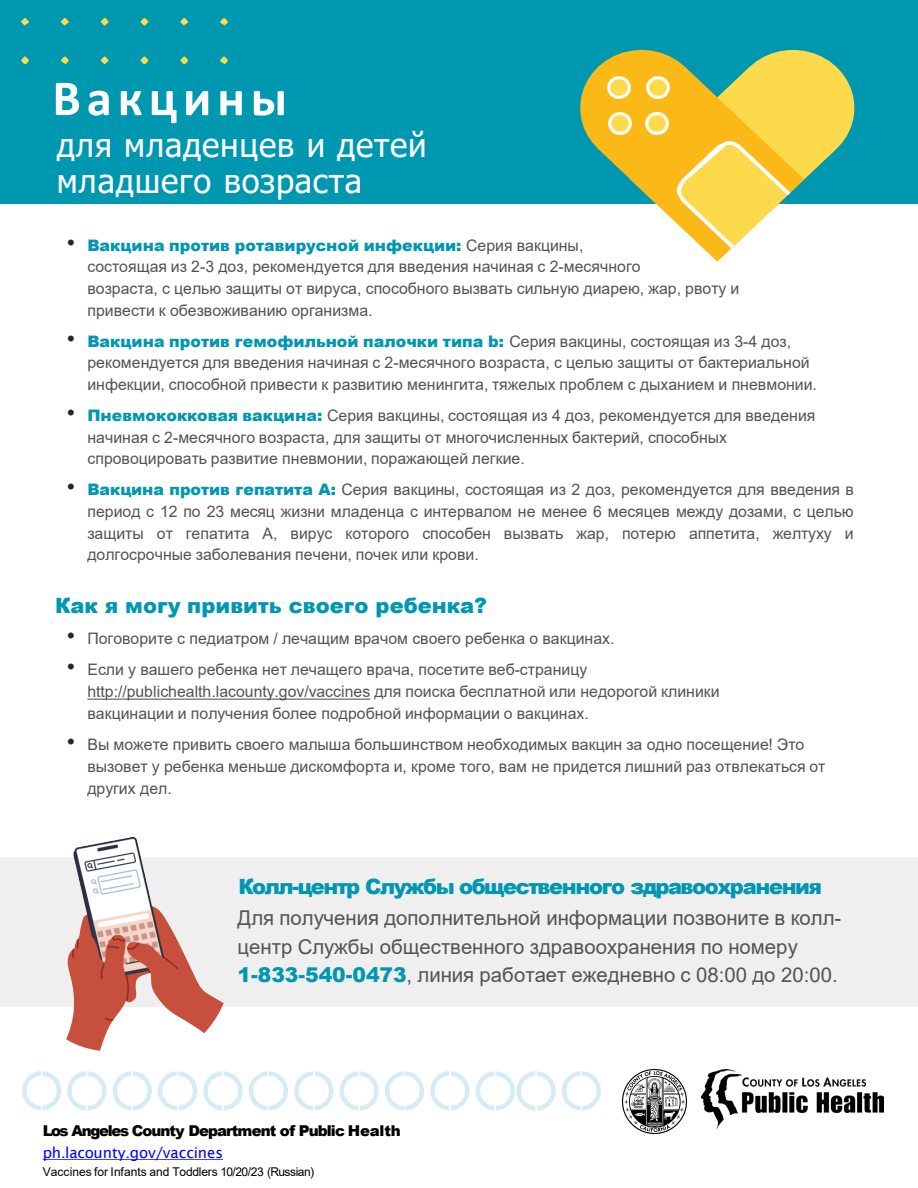
<style>
.page{position:relative;width:918px;height:1188px;background:#fff}
.page>*{position:absolute;margin:0;border:0;box-sizing:border-box;transform-origin:0 0}
.t1{font:700 51px "Calibri";letter-spacing:.115em;color:#fff}
.t2{font:33px/35.7px "Tahoma";letter-spacing:.02em;color:#fff}
.t3{font:900 21px "Arial";letter-spacing:-.065em;color:#0097b1}
.t4{font:900 21px "Arial";color:#0097b1}
.t5{font:20.4px/28.2px "Arial";color:#535353}
.t6{font:15.9px/21.8px "Arial";color:#535353}
.t7{font:900 15px "Arial";letter-spacing:-.065em;color:#000}
.t8{font:15px "Lucida Sans";letter-spacing:-.01em;color:#00f}
.t9{font:12px "Arial";letter-spacing:-.005em;color:#000}
.s1{font-size:23.55px;color:#262626}
.s2{font-weight:900;color:#0097b1}
</style>
<div class="page">
<div style="left:0;top:858px;width:918px;height:149px;background:#efefef"></div>
<img style="left:66px;top:837px;width:158px;height:213px">
<svg style="left:87px;top:699px;width:283px;height:1px"></svg>
<img style="left:701px;top:1070px;width:183px;height:58px">
<img style="left:622px;top:1070px;width:64px;height:64px">
<svg style="left:22px;top:1071px;width:39px;height:39px"></svg>
<svg style="left:67px;top:1071px;width:40px;height:40px"></svg>
<svg style="left:113px;top:1071px;width:39px;height:40px"></svg>
<svg style="left:158px;top:1071px;width:39px;height:40px"></svg>
<svg style="left:203px;top:1071px;width:40px;height:40px"></svg>
<svg style="left:249px;top:1071px;width:39px;height:40px"></svg>
<svg style="left:294px;top:1071px;width:39px;height:40px"></svg>
<svg style="left:339px;top:1071px;width:40px;height:40px"></svg>
<svg style="left:385px;top:1071px;width:39px;height:40px"></svg>
<svg style="left:430px;top:1071px;width:40px;height:39px"></svg>
<svg style="left:476px;top:1071px;width:80px;height:40px"></svg>
<svg style="left:562px;top:1071px;width:39px;height:40px"></svg>
<div style="left:0;top:1px;width:918px;height:203px;background:#0097b1"></div>
<svg style="left:21px;top:18px;width:8px;height:8px"></svg>
<svg style="left:61px;top:18px;width:8px;height:8px"></svg>
<svg style="left:101px;top:18px;width:7px;height:8px"></svg>
<svg style="left:141px;top:18px;width:7px;height:8px"></svg>
<svg style="left:181px;top:18px;width:7px;height:8px"></svg>
<svg style="left:220px;top:18px;width:8px;height:8px"></svg>
<svg style="left:21px;top:57px;width:8px;height:7px"></svg>
<svg style="left:61px;top:57px;width:8px;height:7px"></svg>
<svg style="left:101px;top:57px;width:7px;height:7px"></svg>
<svg style="left:141px;top:57px;width:7px;height:7px"></svg>
<svg style="left:181px;top:57px;width:7px;height:7px"></svg>
<svg style="left:220px;top:57px;width:8px;height:7px"></svg>
<svg style="left:43px;top:1159px;width:180px;height:1px"></svg>
<svg style="left:804px;top:51px;width:50px;height:129px;fill:#fdda4b"></svg>
<svg style="left:580px;top:50px;width:224px;height:212px"></svg>
<svg style="left:677px;top:141px;width:113px;height:107px"></svg>
<img style="left:609px;top:113px;width:23px;height:21px">
<img style="left:608px;top:77px;width:23px;height:21px">
<img style="left:647px;top:77px;width:23px;height:21px">
<img style="left:646px;top:113px;width:23px;height:21px">
<h2 class="t1" style="left:52px;top:62px;width:236px">Вакцины</h2>
<h2 class="t2" style="left:57px;top:129px;width:371px">для младенцев и детей младшего возраста</h2>
<p class="t6" style="left:87px;top:234px;width:654px;text-indent:-21px"><span class="s1">•</span> <span class="s2">Вакцина против ротавирусной инфекции:</span> Серия вакцины,<br>состоящая из 2-3 доз, рекомендуется для введения начиная с 2-месячного<br>возраста, с целью защиты от вируса, способного вызвать сильную диарею, жар, рвоту и привести к обезвоживанию организма.</p>
<p class="t6" style="left:87px;top:330px;width:731px;text-indent:-21px"><span class="s1">•</span> <span class="s2">Вакцина против гемофильной палочки типа b:</span> Серия вакцины, состоящая из 3-4 доз, рекомендуется для введения начиная с 2-месячного возраста, с целью защиты от бактериальной инфекции, способной привести к развитию менингита, тяжелых проблем с дыханием и пневмонии.</p>
<p class="t6" style="left:87px;top:404px;width:730px;text-indent:-21px"><span class="s1">•</span> <span class="s2">Пневмококковая вакцина:</span> Серия вакцины, состоящая из 4 доз, рекомендуется для введения начиная с 2-месячного возраста, для защиты от многочисленных бактерий, способных спровоцировать развитие пневмонии, поражающей легкие.</p>
<p class="t6" style="left:87px;top:478px;width:768px;text-align:justify;text-indent:-20px"><span class="s1">•</span> <span class="s2">Вакцина против гепатита А:</span> Серия вакцины, состоящая из 2 доз, рекомендуется для введения в период с 12 по 23 месяц жизни младенца с интервалом не менее 6 месяцев между дозами, с целью защиты от гепатита А, вирус которого способен вызвать жар, потерю аппетита, желтуху и долгосрочные заболевания печени, почек или крови.</p>
<p class="t4" style="left:55px;top:590px;width:433px">Как я могу привить своего ребенка?</p>
<p class="t6" style="left:67px;top:627px;width:549px"><span class="s1">•</span> Поговорите с педиатром / лечащим врачом своего ребенка о вакцинах.</p>
<p class="t6" style="left:87px;top:658px;width:634px;text-indent:-21px"><span class="s1">•</span> Если у вашего ребенка нет лечащего врача, посетите веб-страницу http://publichealth.lacounty.gov/vaccines для поиска бесплатной или недорогой клиники вакцинации и получения более подробной информации о вакцинах.</p>
<p class="t6" style="left:87px;top:733px;width:740px;text-indent:-21px"><span class="s1">•</span> Вы можете привить своего малыша большинством необходимых вакцин за одно посещение! Это вызовет у ребенка меньше дискомфорта и, кроме того, вам не придется лишний раз отвлекаться от других дел.</p>
<p class="t3" style="left:238px;top:872px;width:585px">Колл-центр Службы общественного здравоохранения</p>
<p class="t5" style="left:238px;top:904px;width:605px">Для получения дополнительной информации позвоните в колл&shy;центр Службы общественного здравоохранения по номеру<br><span class="s2">1-833-540-0473</span>, линия работает ежедневно с 08:00 до 20:00.</p>
<p class="t7" style="left:43px;top:1120px;width:360px">Los Angeles County Department of Public Health</p>
<p class="t8" style="left:43px;top:1144px;width:182px">ph.lacounty.gov/vaccines</p>
<p class="t9" style="left:43px;top:1163px;width:273px">Vaccines for Infants and Toddlers 10/20/23 (Russian)</p>
</div>
